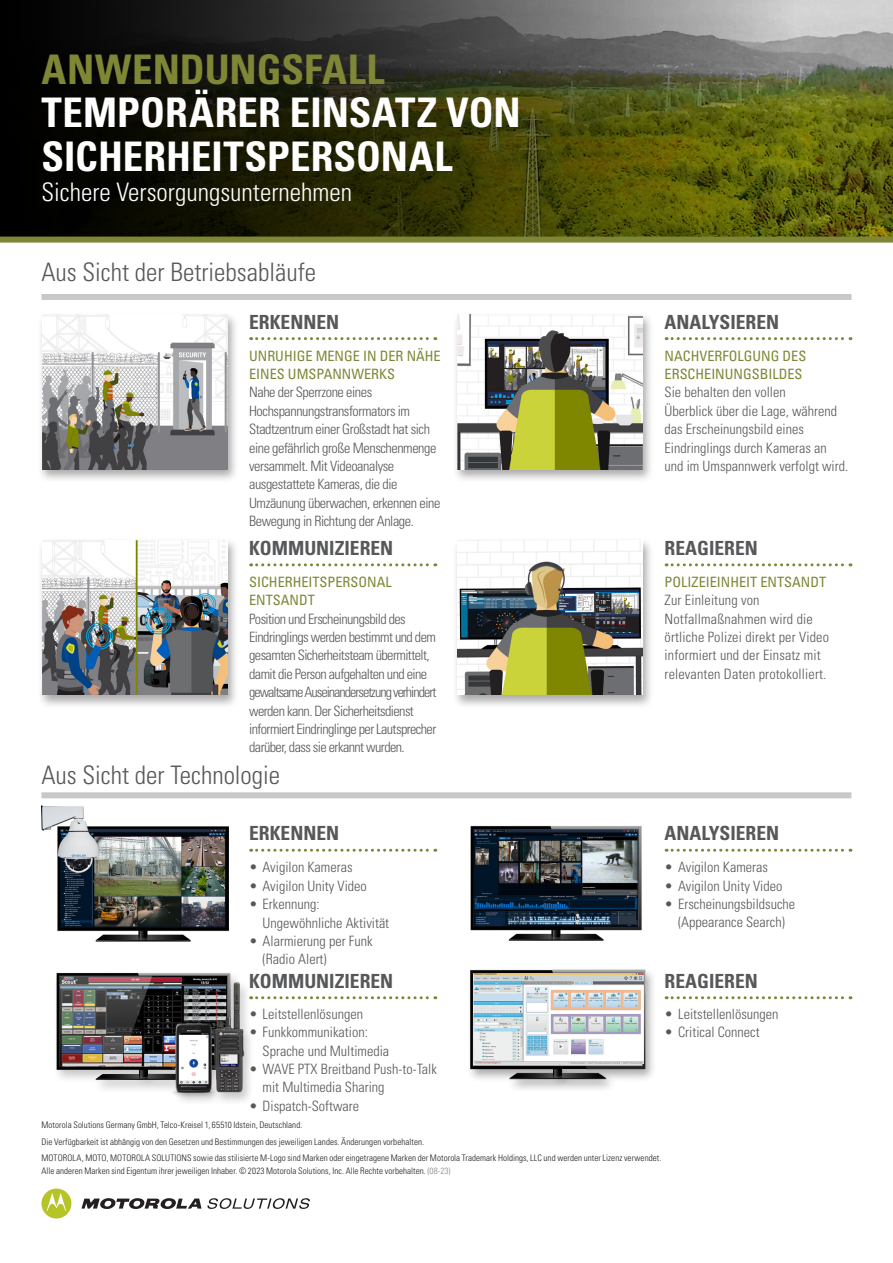
<style>
.page{position:relative;width:893px;height:1263px;background:#fff}
.page>*{position:absolute;margin:0;border:0;box-sizing:border-box;transform-origin:0 0}
.Body_Text{font:700 condensed 40.8px/43.8px "Univers LT Std";letter-spacing:.005em;color:#fff}
.Body_Text-2{font:700 condensed 40.8px "Univers LT Std";color:#7f8736}
.t1{font:300 condensed 25.5px "Univers LT Std";color:#57585a}
.t2{font:300 condensed 25.5px "Univers LT Std";color:#fff}
.t3{font:700 condensed 19.5px "Univers LT Std";color:#57585a}
.t4{font:300 condensed 14.25px/18.3px "Univers LT Std";color:#57585a}
.t5{font:300 condensed 14.25px/18.3px "Univers LT Std";letter-spacing:-.03em;color:#57585a}
.t6{font:300 condensed 14.25px/18.3px "Univers LT Std";letter-spacing:-.04em;color:#57585a}
.t7{font:condensed 14.25px/18.3px "Univers LT Std";color:#7f8736}
.t8{font:300 condensed 9px "Univers";letter-spacing:.005em;color:#231f20}
.s1{font-weight:400;color:#7f8736}
.s2{color:#808285}
</style>
<div class="page">
<img style="left:793px;top:0;width:100px;height:237px">
<svg style="left:0;top:0;width:793px;height:237px;background:#36371a"></svg>
<div style="left:0;top:237px;width:893px;height:6px;background:#7f8736"></div>
<div style="left:38px;top:312px;width:202px;height:171px;background:#231f20;opacity:.38"></div>
<img style="left:42px;top:315px;width:186px;height:154px">
<div style="left:38px;top:538px;width:202px;height:171px;background:#231f20;opacity:.38"></div>
<img style="left:42px;top:540px;width:186px;height:155px">
<div style="left:453px;top:312px;width:202px;height:171px;background:#231f20;opacity:.38"></div>
<img style="left:457px;top:315px;width:186px;height:154px">
<div style="left:453px;top:538px;width:202px;height:171px;background:#231f20;opacity:.38"></div>
<img style="left:457px;top:540px;width:186px;height:155px">
<svg style="left:251px;top:337px;width:185px;height:3px"></svg>
<svg style="left:251px;top:849px;width:185px;height:3px"></svg>
<svg style="left:251px;top:563px;width:185px;height:3px"></svg>
<svg style="left:255px;top:996px;width:181px;height:3px"></svg>
<svg style="left:666px;top:337px;width:185px;height:3px"></svg>
<svg style="left:666px;top:849px;width:185px;height:3px"></svg>
<svg style="left:666px;top:563px;width:185px;height:3px"></svg>
<svg style="left:666px;top:996px;width:185px;height:3px"></svg>
<div style="left:41px;top:792px;width:810px;height:6px;background:#c7c8ca"></div>
<div style="left:41px;top:294px;width:810px;height:6px;background:#c7c8ca"></div>
<img style="left:41px;top:805px;width:188px;height:137px">
<img style="left:470px;top:825px;width:172px;height:116px">
<svg style="left:81px;top:1198px;width:120px;height:11px"></svg>
<svg style="left:41px;top:1188px;width:30px;height:30px"></svg>
<svg style="left:207px;top:1198px;width:103px;height:11px"></svg>
<div style="left:52px;top:971px;width:203px;height:135px;background:#231f20;opacity:.25"></div>
<img style="left:52px;top:973px;width:197px;height:124px">
<div style="left:466px;top:967px;width:191px;height:126px;background:#231f20;opacity:.38"></div>
<img style="left:466px;top:967px;width:190px;height:117px">
<img style="left:474px;top:973px;width:169px;height:91px">
<img style="left:169px;top:1020px;width:49px;height:78px">
<p class="Body_Text-2" style="left:41px;top:44px;width:345px">ANWENDUNGSFALL</p>
<p class="Body_Text" style="left:41px;top:91px;width:481px">TEMPORÄRER EINSATZ VON<br>SICHERHEITSPERSONAL</p>
<p class="t2" style="left:41px;top:176px;width:312px">Sichere Versorgungsunternehmen</p>
<p class="t1" style="left:41px;top:257px;width:276px">Aus Sicht der Betriebsabläufe</p>
<p class="t3" style="left:249px;top:310px;width:91px">ERKENNEN</p>
<p class="t3" style="left:665px;top:310px;width:116px">ANALYSIEREN</p>
<p class="t5" style="left:249px;top:346px;width:193px"><span class="s1">UNRUHIGE MENGE IN DER NÄHE<br>EINES UMSPANNWERKS<br></span>Nahe der Sperrzone eines<br>Hochspannungstransformators im<br>Stadtzentrum einer Großstadt hat sich eine gefährlich große Menschenmenge versammelt. Mit Videoanalyse ausgestattete Kameras, die die<br>Umzäunung überwachen, erkennen eine<br>Bewegung in Richtung der Anlage.</p>
<p class="t7" style="left:665px;top:346px;width:143px">NACHVERFOLGUNG DES<br>ERSCHEINUNGSBILDES</p>
<p class="t4" style="left:665px;top:383px;width:185px">Sie behalten den vollen<br>Überblick über die Lage, während das Erscheinungsbild eines<br>Eindringlings durch Kameras an und im Umspannwerk verfolgt wird.</p>
<p class="t3" style="left:249px;top:536px;width:146px">KOMMUNIZIEREN</p>
<p class="t3" style="left:665px;top:536px;width:95px">REAGIEREN</p>
<p class="t7" style="left:249px;top:572px;width:144px">SICHERHEITSPERSONAL<br>ENTSANDT</p>
<p class="t6" style="left:249px;top:609px;width:189px">Position und Erscheinungsbild des Eindringlings werden bestimmt und dem gesamten Sicherheitsteam übermittelt, damit die Person aufgehalten und eine gewaltsame Auseinandersetzung verhindert werden kann. Der Sicherheitsdienst informiert Eindringlinge per Lautsprecher darüber, dass sie erkannt wurden.</p>
<p class="t7" style="left:665px;top:572px;width:163px">POLIZEIEINHEIT ENTSANDT</p>
<p class="t4" style="left:665px;top:591px;width:166px">Zur Einleitung von<br>Notfallmaßnahmen wird die örtliche Polizei direkt per Video informiert und der Einsatz mit relevanten Daten protokolliert.</p>
<p class="t1" style="left:41px;top:760px;width:240px">Aus Sicht der Technologie</p>
<p class="t3" style="left:249px;top:821px;width:91px">ERKENNEN</p>
<p class="t3" style="left:665px;top:821px;width:116px">ANALYSIEREN</p>
<p class="t4" style="left:249px;top:858px;width:105px">• Avigilon Kameras</p>
<p class="t4" style="left:249px;top:877px;width:119px">• Avigilon Unity Video</p>
<p class="t4" style="left:263px;top:895px;width:128px;text-indent:-14px">• Erkennung:<br>Ungewöhnliche Aktivität</p>
<p class="t4" style="left:263px;top:932px;width:111px;text-indent:-14px">• Alarmierung per Funk (Radio Alert)</p>
<p class="t4" style="left:665px;top:858px;width:105px">• Avigilon Kameras</p>
<p class="t4" style="left:665px;top:876px;width:119px">• Avigilon Unity Video</p>
<p class="t4" style="left:665px;top:895px;width:132px;text-align:center">• Erscheinungsbildsuche (Appearance Search)</p>
<p class="t3" style="left:249px;top:969px;width:146px">KOMMUNIZIEREN</p>
<p class="t3" style="left:665px;top:969px;width:95px">REAGIEREN</p>
<p class="t4" style="left:249px;top:1005px;width:115px">• Leitstellenlösungen</p>
<p class="t4" style="left:263px;top:1023px;width:128px;text-indent:-14px">• Funkkommunikation:<br>Sprache und Multimedia</p>
<p class="t4" style="left:263px;top:1060px;width:176px;text-indent:-14px">• WAVE PTX Breitband Push-to-Talk mit Multimedia Sharing</p>
<p class="t4" style="left:249px;top:1097px;width:112px">• Dispatch-Software</p>
<p class="t4" style="left:665px;top:1005px;width:115px">• Leitstellenlösungen</p>
<p class="t4" style="left:665px;top:1023px;width:97px">• Critical Connect</p>
<p class="t8" style="left:41px;top:1120px;width:262px">Motorola Solutions Germany GmbH, Telco-Kreisel 1, 65510 Idstein, Deutschland.</p>
<p class="t8" style="left:41px;top:1136px;width:384px">Die Verfügbarkeit ist abhängig von den Gesetzen und Bestimmungen des jeweiligen Landes. Änderungen vorbehalten.</p>
<p class="t8" style="left:41px;top:1153px;width:621px">MOTOROLA, MOTO, MOTOROLA SOLUTIONS sowie das stilisierte M-Logo sind Marken oder eingetragene Marken der Motorola Trademark Holdings, LLC und werden unter Lizenz verwendet.</p>
<p class="t8" style="left:41px;top:1165px;width:411px">Alle anderen Marken sind Eigentum ihrer jeweiligen Inhaber. © 2023 Motorola Solutions, Inc. Alle Rechte vorbehalten. <span class="s2">(08-23)</span></p>
</div>
